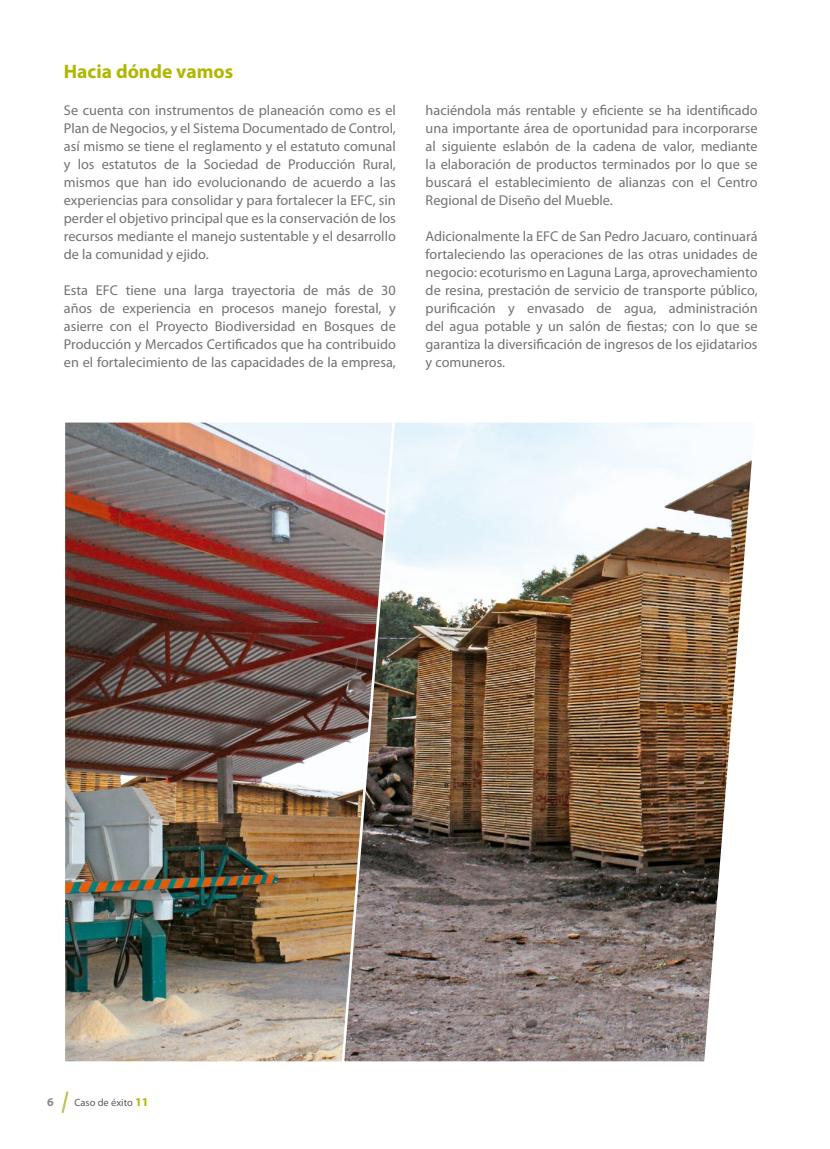
<style>
.page{position:relative;width:830px;height:1149px;background:#fff}
.page>*{position:absolute;margin:0;border:0;box-sizing:border-box;transform-origin:0 0}
.t1{font:700 19.5px "Myriad Pro";color:#b0b700}
.t2{font:14.25px/18px "Myriad Pro";color:#727277;text-align:justify}
.t3{font:700 12px "Myriad Pro";color:#89878c}
.t4{font:10.5px "Myriad Pro";color:#5b5b5f}
.s1{font-weight:700;font-size:12px;color:#b0b700}
</style>
<div class="page">
<svg style="left:61px;top:1091px;width:8px;height:22px"></svg>
<img style="left:67px;top:424px;width:187px;height:635px">
<img style="left:254px;top:422px;width:498px;height:640px">
<h1 class="t1" style="left:64px;top:59px;width:171px">Hacia dónde vamos</h1>
<p class="t2" style="left:64px;top:100px;width:333px">Se cuenta con instrumentos de planeación como es el Plan de Negocios, y el Sistema Documentado de Control, así mismo se tiene el reglamento y el estatuto comunal y los estatutos de la Sociedad de Producción Rural, mismos que han ido evolucionando de acuerdo a las experiencias para consolidar y para fortalecer la EFC, sin perder el objetivo principal que es la conservación de los recursos mediante el manejo sustentable y el desarrollo de la comunidad y ejido.</p>
<p class="t2" style="left:64px;top:280px;width:333px">Esta EFC tiene una larga trayectoria de más de 30 años de experiencia en procesos manejo forestal, y asierre con el Proyecto Biodiversidad en Bosques de Producción y Mercados Certificados que ha contribuido en el fortalecimiento de las capacidades de la empresa,</p>
<p class="t2" style="left:425px;top:101px;width:333px">haciéndola más rentable y eficiente se ha identificado una importante área de oportunidad para incorporarse al siguiente eslabón de la cadena de valor, mediante la elaboración de productos terminados por lo que se buscará el establecimiento de alianzas con el Centro Regional de Diseño del Mueble.</p>
<p class="t2" style="left:425px;top:227px;width:333px">Adicionalmente la EFC de San Pedro Jacuaro, continuará fortaleciendo las operaciones de las otras unidades de negocio: ecoturismo en Laguna Larga, aprovechamiento de resina, prestación de servicio de transporte público, purificación y envasado de agua, administración del agua potable y un salón de fiestas; con lo que se garantiza la diversificación de ingresos de los ejidatarios y comuneros.</p>
<p class="t3" style="left:47px;top:1093px;width:8px">6</p>
<p class="t4" style="left:74px;top:1095px;width:75px">Caso de éxito <span class="s1">11</span></p>
</div>
